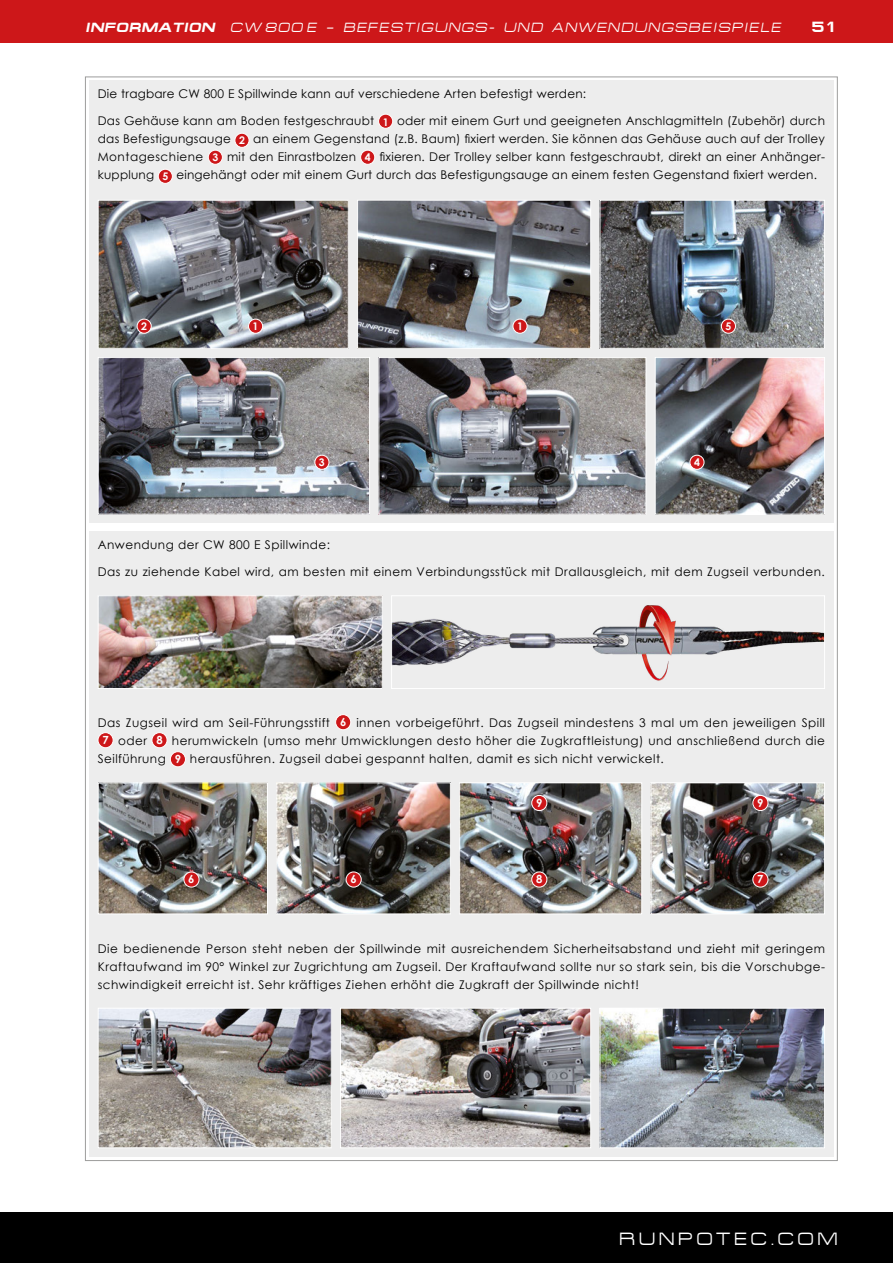
<style>
.page{position:relative;width:893px;height:1263px;background:#fff}
.page>*{position:absolute;margin:0;border:0;box-sizing:border-box;transform-origin:0 0}
.t1{font:18px "Micro Extended";letter-spacing:.2em;color:#fff}
.t2{font:700 15px "Micro Extended";color:#fff}
.t3{font:italic 13.5px "Micro Extended";letter-spacing:.1em;color:#fff}
.t4{font:12px/18px "Century Gothic";letter-spacing:.04em;color:#000;text-align:justify}
.t5{font:12px "Century Gothic";letter-spacing:.02em;color:#000}
.t6{font:700 11.25px "Century Gothic";color:#fff}
.t7{font:700 10.5px "Century Gothic";color:#fff}
.s1{font-weight:700}
.s2{font-weight:700;font-size:10.5px;color:#fff}
.s3{font-weight:700;font-size:11.25px;color:#fff}
</style>
<div class="page">
<div style="left:0;top:0;width:893px;height:43px;background:#cd1719"></div>
<div style="left:0;top:1212px;width:893px;height:51px;background:#000"></div>
<div style="left:89px;top:81px;width:744px;height:442px;background:#ededed"></div>
<div style="left:89px;top:531px;width:744px;height:626px;background:#ededed"></div>
<img style="left:100px;top:359px;width:268px;height:153px">
<div style="left:98px;top:357px;width:272px;height:157px;border:1px solid #fff"></div>
<img style="left:657px;top:359px;width:166px;height:153px">
<div style="left:655px;top:357px;width:170px;height:157px;border:1px solid #fff"></div>
<img style="left:380px;top:359px;width:264px;height:153px">
<div style="left:378px;top:357px;width:268px;height:157px;border:1px solid #fff"></div>
<img style="left:359px;top:202px;width:230px;height:145px">
<div style="left:357px;top:200px;width:234px;height:149px;border:1px solid #fff"></div>
<img style="left:100px;top:202px;width:247px;height:145px">
<div style="left:98px;top:200px;width:251px;height:149px;border:1px solid #fff"></div>
<img style="left:602px;top:202px;width:221px;height:145px">
<div style="left:600px;top:200px;width:225px;height:149px;border:1px solid #fff"></div>
<img style="left:100px;top:784px;width:166px;height:128px">
<div style="left:98px;top:782px;width:170px;height:132px;border:1px solid #fff"></div>
<img style="left:461px;top:784px;width:179px;height:128px">
<div style="left:459px;top:782px;width:183px;height:132px;border:1px solid #fff"></div>
<img style="left:278px;top:784px;width:171px;height:128px">
<div style="left:276px;top:782px;width:175px;height:132px;border:1px solid #fff"></div>
<img style="left:653px;top:784px;width:170px;height:128px">
<div style="left:651px;top:782px;width:174px;height:132px;border:1px solid #fff"></div>
<div style="left:184px;top:872px;width:15px;height:15px;background:#cd1719;border-radius:50%"></div>
<div style="left:184px;top:872px;width:15px;height:15px;border:1px solid #fff;border-radius:50%"></div>
<div style="left:346px;top:872px;width:15px;height:15px;background:#cd1719;border-radius:50%"></div>
<div style="left:346px;top:872px;width:15px;height:15px;border:1px solid #fff;border-radius:50%"></div>
<div style="left:753px;top:872px;width:15px;height:15px;background:#cd1719;border-radius:50%"></div>
<div style="left:753px;top:872px;width:15px;height:15px;border:1px solid #fff;border-radius:50%"></div>
<div style="left:532px;top:872px;width:15px;height:15px;background:#cd1719;border-radius:50%"></div>
<div style="left:531px;top:872px;width:16px;height:15px;border:1px solid #fff;border-radius:50%"></div>
<div style="left:532px;top:795px;width:15px;height:15px;background:#cd1719;border-radius:50%"></div>
<div style="left:531px;top:795px;width:16px;height:16px;border:1px solid #fff;border-radius:50%"></div>
<div style="left:753px;top:795px;width:15px;height:15px;background:#cd1719;border-radius:50%"></div>
<div style="left:753px;top:795px;width:15px;height:16px;border:1px solid #fff;border-radius:50%"></div>
<img style="left:100px;top:1010px;width:230px;height:136px">
<div style="left:98px;top:1008px;width:234px;height:140px;border:1px solid #fff"></div>
<img style="left:602px;top:1010px;width:221px;height:136px">
<div style="left:600px;top:1008px;width:225px;height:140px;border:1px solid #fff"></div>
<img style="left:342px;top:1010px;width:247px;height:136px">
<div style="left:340px;top:1008px;width:251px;height:140px;border:1px solid #fff"></div>
<img style="left:100px;top:597px;width:281px;height:90px">
<div style="left:98px;top:595px;width:285px;height:94px;border:1px solid #fff"></div>
<div style="left:137px;top:319px;width:14px;height:14px;background:#cd1719;border-radius:50%"></div>
<div style="left:137px;top:319px;width:14px;height:14px;border:1px solid #fff;border-radius:50%"></div>
<div style="left:249px;top:319px;width:14px;height:14px;background:#cd1719;border-radius:50%"></div>
<div style="left:248px;top:319px;width:15px;height:14px;border:1px solid #fff;border-radius:50%"></div>
<div style="left:513px;top:319px;width:14px;height:14px;background:#cd1719;border-radius:50%"></div>
<div style="left:513px;top:319px;width:14px;height:14px;border:1px solid #fff;border-radius:50%"></div>
<div style="left:721px;top:319px;width:14px;height:14px;background:#cd1719;border-radius:50%"></div>
<div style="left:721px;top:319px;width:15px;height:14px;border:1px solid #fff;border-radius:50%"></div>
<div style="left:315px;top:455px;width:14px;height:14px;background:#cd1719;border-radius:50%"></div>
<div style="left:315px;top:455px;width:14px;height:14px;border:1px solid #fff;border-radius:50%"></div>
<div style="left:690px;top:455px;width:14px;height:14px;background:#cd1719;border-radius:50%"></div>
<div style="left:690px;top:455px;width:14px;height:14px;border:1px solid #fff;border-radius:50%"></div>
<img style="left:393px;top:605px;width:430px;height:76px">
<div style="left:391px;top:595px;width:434px;height:94px;border:1px solid #fff"></div>
<div style="left:379px;top:114px;width:14px;height:14px;background:#cd1719;border-radius:50%"></div>
<div style="left:378px;top:114px;width:15px;height:14px;border:1px solid #fff;border-radius:50%"></div>
<div style="left:235px;top:133px;width:14px;height:14px;background:#cd1719;border-radius:50%"></div>
<div style="left:235px;top:133px;width:14px;height:15px;border:1px solid #fff;border-radius:50%"></div>
<div style="left:208px;top:150px;width:14px;height:14px;background:#cd1719;border-radius:50%"></div>
<div style="left:208px;top:150px;width:15px;height:14px;border:1px solid #fff;border-radius:50%"></div>
<div style="left:361px;top:150px;width:14px;height:14px;background:#cd1719;border-radius:50%"></div>
<div style="left:360px;top:150px;width:15px;height:14px;border:1px solid #fff;border-radius:50%"></div>
<div style="left:158px;top:169px;width:14px;height:14px;background:#cd1719;border-radius:50%"></div>
<div style="left:158px;top:169px;width:15px;height:15px;border:1px solid #fff;border-radius:50%"></div>
<div style="left:336px;top:715px;width:15px;height:15px;background:#cd1719;border-radius:50%"></div>
<div style="left:335px;top:714px;width:16px;height:16px;border:1px solid #fff;border-radius:50%"></div>
<div style="left:98px;top:733px;width:15px;height:15px;background:#cd1719;border-radius:50%"></div>
<div style="left:98px;top:732px;width:15px;height:16px;border:1px solid #fff;border-radius:50%"></div>
<div style="left:152px;top:733px;width:15px;height:15px;background:#cd1719;border-radius:50%"></div>
<div style="left:152px;top:732px;width:15px;height:16px;border:1px solid #fff;border-radius:50%"></div>
<div style="left:170px;top:752px;width:15px;height:15px;background:#cd1719;border-radius:50%"></div>
<div style="left:170px;top:751px;width:16px;height:16px;border:1px solid #fff;border-radius:50%"></div>
<p class="t3" style="left:85px;top:20px;width:697px"><span class="s1">INFORMATION</span> CW 800 E – BEFESTIGUNGS- UND ANWENDUNGSBEISPIELE</p>
<p class="t2" style="left:811px;top:18px;width:28px">51</p>
<p class="t5" style="left:98px;top:86px;width:490px">Die tragbare CW 800 E Spillwinde kann auf verschiedene Arten befestigt werden:</p>
<p class="t4" style="left:98px;top:112px;width:729px">Das Gehäuse kann am Boden festgeschraubt <span class="s2">1</span> oder mit einem Gurt und geeigneten Anschlagmitteln (Zubehör) durch das Befestigungsauge <span class="s2">2</span> an einem Gegenstand (z.B. Baum) fixiert werden. Sie können das Gehäuse auch auf der Trolley Montageschiene <span class="s2">3</span> mit den Einrastbolzen <span class="s2">4</span> fixieren. Der Trolley selber kann festgeschraubt, direkt an einer Anhänger&shy;kupplung <span class="s2">5</span> eingehängt oder mit einem Gurt durch das Befestigungsauge an einem festen Gegenstand fixiert werden.</p>
<p class="t7" style="left:141px;top:318px;width:7px">2</p>
<p class="t7" style="left:253px;top:318px;width:7px">1</p>
<p class="t7" style="left:517px;top:318px;width:7px">1</p>
<p class="t7" style="left:725px;top:318px;width:7px">5</p>
<p class="t7" style="left:319px;top:454px;width:7px">3</p>
<p class="t7" style="left:694px;top:454px;width:7px">4</p>
<p class="t4" style="left:98px;top:535px;width:234px">Anwendung der CW 800 E Spillwinde:</p>
<p class="t4" style="left:98px;top:562px;width:729px">Das zu ziehende Kabel wird, am besten mit einem Verbindungsstück mit Drallausgleich, mit dem Zugseil verbunden.</p>
<p class="t4" style="left:98px;top:713px;width:729px">Das Zugseil wird am Seil-Führungsstift <span class="s3">6</span> innen vorbeigeführt. Das Zugseil mindestens 3 mal um den jeweiligen Spill</p>
<p class="t4" style="left:102px;top:731px;width:724px"><span class="s3">7</span> oder <span class="s3">8</span> herumwickeln (umso mehr Umwicklungen desto höher die Zugkraftleistung) und anschließend durch die</p>
<p class="t4" style="left:98px;top:749px;width:568px">Seilführung <span class="s3">9</span> herausführen. Zugseil dabei gespannt halten, damit es sich nicht verwickelt.</p>
<p class="t6" style="left:536px;top:794px;width:8px">9</p>
<p class="t6" style="left:757px;top:794px;width:8px">9</p>
<p class="t6" style="left:188px;top:870px;width:8px">6</p>
<p class="t6" style="left:350px;top:870px;width:8px">6</p>
<p class="t6" style="left:536px;top:870px;width:8px">8</p>
<p class="t6" style="left:757px;top:870px;width:8px">7</p>
<p class="t4" style="left:98px;top:939px;width:729px">Die bedienende Person steht neben der Spillwinde mit ausreichendem Sicherheitsabstand und zieht mit geringem Kraftaufwand im 90° Winkel zur Zugrichtung am Zugseil. Der Kraftaufwand sollte nur so stark sein, bis die Vorschubge&shy;schwindigkeit erreicht ist. Sehr kräftiges Ziehen erhöht die Zugkraft der Spillwinde nicht!</p>
<h1 class="t1" style="left:619px;top:1229px;width:220px">RUNPOTEC.COM</h1>
</div>
